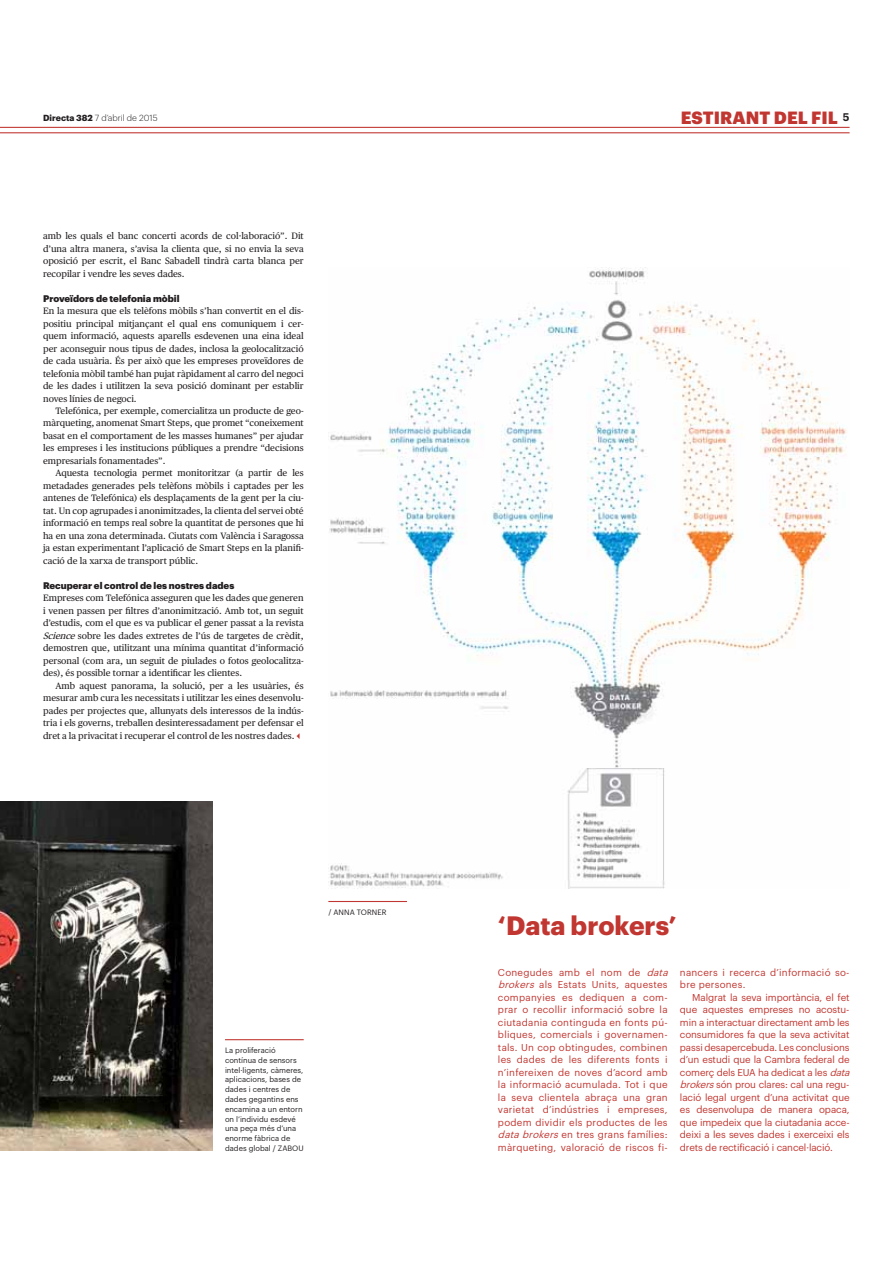
<style>
.page{position:relative;width:893px;height:1263px;background:#fff}
.page>*{position:absolute;margin:0;border:0;box-sizing:border-box;transform-origin:0 0}
.t1{font:700 26.1px "Graphik";color:#c13630}
.t2{font:900 17.4px "Graphik";letter-spacing:.005em;color:#c13630}
.t3{font:9.75px/12.5px "Graphik";letter-spacing:.015em;color:#c13630}
.t4{font:9.75px/12.5px "Graphik";letter-spacing:-.01em;color:#c13630}
.t5{font:900 9.45px "Graphik";color:#231f20}
.t6{font:9.3px/12.5px "Publico Text";color:#231f20;text-align:justify}
.t7{font:300 8.7px "Graphik";color:#231f20}
.t8{font:7.65px/9.8px "Graphik";color:#231f20}
.s1{font-weight:700}
.s2{font-style:italic}
</style>
<div class="page">
<hr style="left:0;top:127px;width:849px;height:1px;background:#c13630">
<hr style="left:0;top:132px;width:849px;height:1px;background:#c13630">
<img style="left:328px;top:268px;width:519px;height:620px">
<img style="left:0;top:801px;width:213px;height:350px">
<hr style="left:225px;top:1039px;width:79px;height:1px;background:#c13630">
<hr style="left:328px;top:901px;width:79px;height:1px;background:#c13630">
<p class="t7" style="left:43px;top:114px;width:116px"><span class="s1">Directa 382</span> 7 d’abril de 2015</p>
<h2 class="t2" style="left:681px;top:111px;width:170px">ESTIRANT DEL FIL <sup>5</sup></h2>
<p class="t6" style="left:43px;top:230px;width:262px">amb les quals el banc concerti acords de col·laboració”. Dit d’una altra manera, s’avisa la clienta que, si no envia la seva oposició per escrit, el Banc Sabadell tindrà carta blanca per recopilar i vendre les seves dades.</p>
<p class="t5" style="left:43px;top:294px;width:138px">Proveïdors de telefonia mòbil</p>
<p class="t6" style="left:43px;top:305px;width:262px">En la mesura que els telèfons mòbils s’han convertit en el dis&shy;positiu principal mitjançant el qual ens comuniquem i cer&shy;quem informació, aquests aparells esdevenen una eina ideal per aconseguir nous tipus de dades, inclosa la geolocalització de cada usuària. És per això que les empreses proveïdores de telefonia mòbil també han pujat ràpidament al carro del negoci de les dades i utilitzen la seva posició dominant per establir noves línies de negoci.</p>
<p class="t6" style="left:43px;top:405px;width:262px;text-indent:12px">Telefónica, per exemple, comercialitza un producte de geo&shy;màrqueting, anomenat Smart Steps, que promet “coneixement basat en el comportament de les masses humanes” per ajudar les empreses i les institucions públiques a prendre “decisions empresarials fonamentades”.</p>
<p class="t6" style="left:43px;top:468px;width:262px;text-indent:12px">Aquesta tecnologia permet monitoritzar (a partir de les metadades generades pels telèfons mòbils i captades per les antenes de Telefónica) els desplaçaments de la gent per la ciu&shy;tat. Un cop agrupades i anonimitzades, la clienta del servei obté informació en temps real sobre la quantitat de persones que hi ha en una zona determinada. Ciutats com València i Saragossa ja estan experimentant l’aplicació de Smart Steps en la planifi&shy;cació de la xarxa de transport públic.</p>
<p class="t5" style="left:43px;top:581px;width:193px">Recuperar el control de les nostres dades</p>
<p class="t6" style="left:43px;top:593px;width:262px">Empreses com Telefónica asseguren que les dades que generen i venen passen per filtres d’anonimització. Amb tot, un seguit d’estudis, com el que es va publicar el gener passat a la revista <span class="s2">Science</span> sobre les dades extretes de l’ús de targetes de crèdit, demostren que, utilitzant una mínima quantitat d’informació personal (com ara, un seguit de piulades o fotos geolocalitza&shy;des), és possible tornar a identificar les clientes.</p>
<p class="t6" style="left:43px;top:680px;width:262px;text-indent:12px">Amb aquest panorama, la solució, per a les usuàries, és mesurar amb cura les necessitats i utilitzar les eines desenvolu&shy;pades per projectes que, allunyats dels interessos de la indús&shy;tria i els governs, treballen desinteressadament per defensar el dret a la privacitat i recuperar el control de les nostres dades.</p>
<p class="t8" style="left:328px;top:908px;width:60px">/ ANNA TORNER</p>
<p class="t8" style="left:225px;top:1046px;width:80px">La proliferació contínua de sensors intel·ligents, càmeres, aplicacions, bases de dades i centres de dades gegantins ens encamina a un entorn on l’individu esdevé una peça més d’una enorme fàbrica de dades global / ZABOU</p>
<h1 class="t1" style="left:498px;top:915px;width:180px">‘Data brokers’</h1>
<p class="t3" style="left:498px;top:967px;width:174px">Conegudes amb el nom de <span class="s2">data brokers</span> als Estats Units, aquestes companyies es dediquen a com&shy;prar o recollir informació sobre la ciutadania continguda en fonts pú&shy;bliques, comercials i governamen&shy;tals. Un cop obtingudes, combinen les dades de les diferents fonts i n’infereixen de noves d’acord amb la informació acumulada. Tot i que la seva clientela abraça una gran varietat d’indústries i empreses, podem dividir els productes de les <span class="s2">data brokers</span> en tres grans famílies: màrqueting, valoració de riscos fi-</p>
<p class="t3" style="left:680px;top:967px;width:171px">nancers i recerca d’informació so&shy;bre persones.</p>
<p class="t4" style="left:680px;top:992px;width:174px;text-indent:12px">Malgrat la seva importància, el fet que aquestes empreses no acostu&shy;min a interactuar directament amb les consumidores fa que la seva activitat passi desapercebuda. Les conclusions d’un estudi que la Cambra federal de comerç dels EUA ha dedicat a les <span class="s2">data brokers</span>són prou clares: cal una regu&shy;lació legal urgent d’una activitat que es desenvolupa de manera opaca, que impedeix que la ciutadania acce&shy;deixi a les seves dades i exerceixi els drets de rectificació i cancel·lació.</p>
</div>
